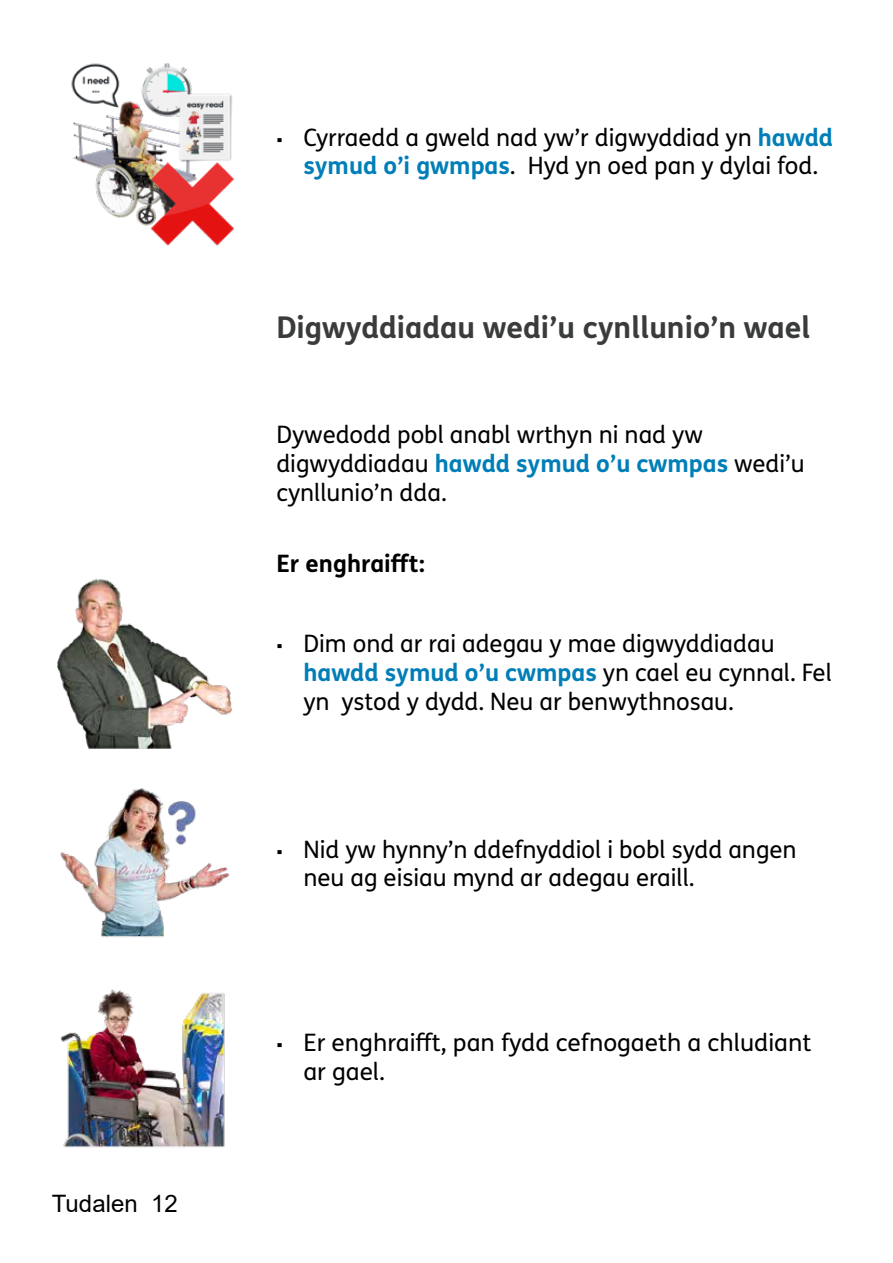
<style>
.page{position:relative;width:893px;height:1263px;background:#fff}
.page>*{position:absolute;margin:0;border:0;box-sizing:border-box;transform-origin:0 0}
.t1{font:700 30px "FS Me Pro";color:#3a3b3c}
.t2{font:24px/28.8px "FS Me Pro";color:#000}
.t3{font:700 24px "FS Me Pro";color:#000}
.t4{font:24px "Arial";color:#000}
.s1{font-family:"Verdana";font-size:18px}
.s2{font-weight:700;color:#007eb7}
</style>
<div class="page">
<img style="left:71px;top:63px;width:161px;height:163px">
<img style="left:147px;top:158px;width:88px;height:88px">
<img style="left:58px;top:579px;width:174px;height:170px">
<img style="left:60px;top:788px;width:170px;height:149px">
<img style="left:61px;top:989px;width:164px;height:159px">
<p class="t4" style="left:52px;top:1187px;width:127px">Tudalen 12</p>
<p class="t2" style="left:276px;top:122px;width:558px;text-align:center"><span class="s1">▪</span> Cyrraedd a gweld nad yw’r digwyddiad yn <span class="s2">hawdd symud o’i gwmpas</span>. Hyd yn oed pan y dylai fod.</p>
<h2 class="t1" style="left:276px;top:304px;width:536px">Digwyddiadau wedi’u cynllunio’n wael</h2>
<p class="t2" style="left:276px;top:420px;width:530px">Dywedodd pobl anabl wrthyn ni nad yw digwyddiadau <span class="s2">hawdd symud o’u cwmpas</span> wedi’u cynllunio’n dda.</p>
<p class="t3" style="left:276px;top:545px;width:150px">Er enghraift:</p>
<p class="t2" style="left:303px;top:629px;width:530px;text-indent:-27px"><span class="s1">▪</span> Dim ond ar rai adegau y mae digwyddiadau <span class="s2">hawdd symud o’u cwmpas</span> yn cael eu cynnal. Fel yn ystod y dydd. Neu ar benwythnosau.</p>
<p class="t2" style="left:303px;top:834px;width:495px;text-indent:-27px"><span class="s1">▪</span> Nid yw hynny’n ddefnyddiol i bobl sydd angen neu ag eisiau mynd ar adegau eraill.</p>
<p class="t2" style="left:303px;top:1028px;width:509px;text-indent:-27px"><span class="s1">▪</span> Er enghraift, pan fydd cefnogaeth a chludiant ar gael.</p>
</div>
